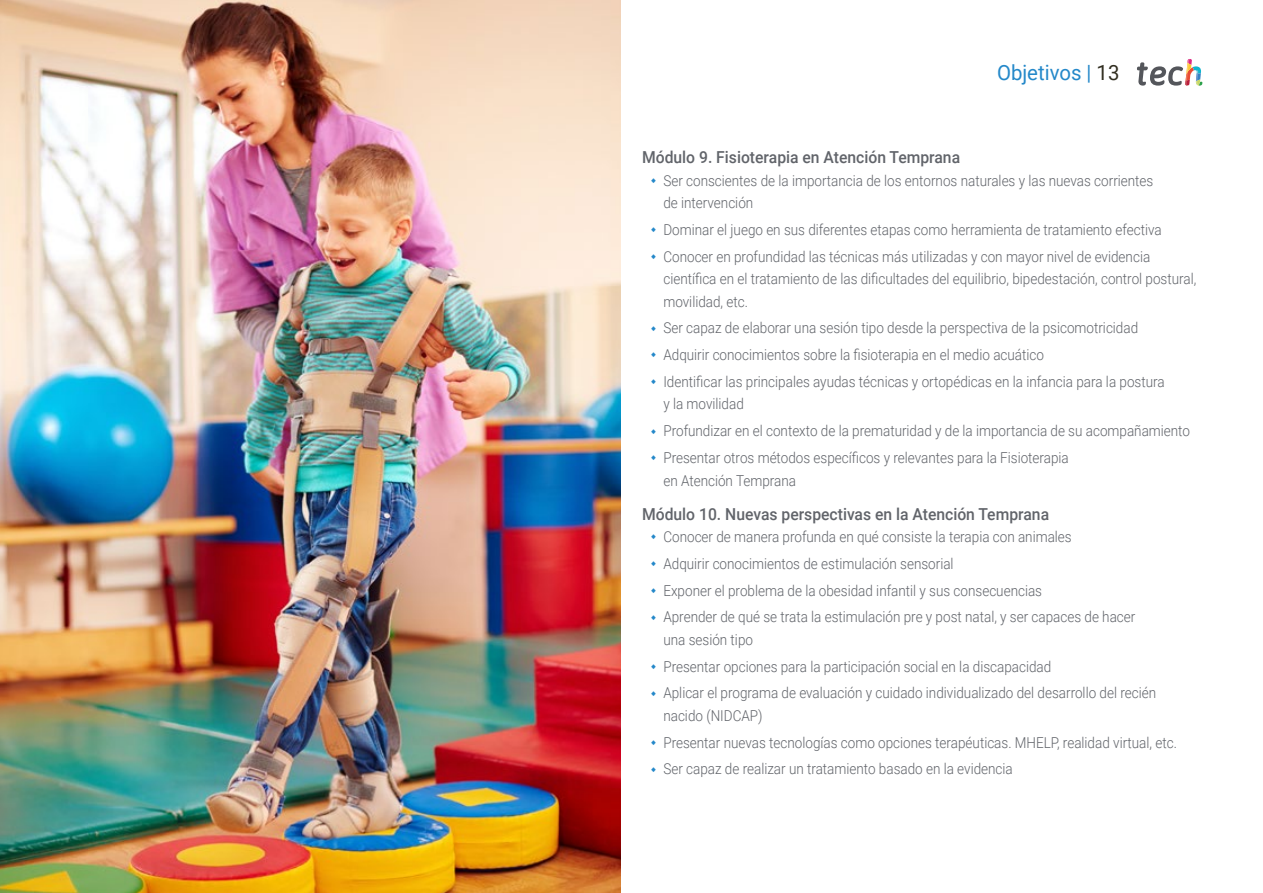
<style>
.page{position:relative;width:1263px;height:893px;background:#fff}
.page>*{position:absolute;margin:0;border:0;box-sizing:border-box;transform-origin:0 0}
.t1{font:21px "Roboto";color:#2488c9}
.t2{font:500 16.5px "Roboto";color:#61646a;scale:.95 1}
.t3{font:300 15px/26.7px "Roboto";color:#61646a;scale:.9 1}
.s1{color:#312e20}
</style>
<div class="page">
<svg style="left:1137px;top:59px;width:65px;height:27px"></svg>
<img style="left:0;top:0;width:621px;height:893px">
<h1 class="t1" style="left:997px;top:57px;width:124px">Objetivos | <span class="s1">13</span></h1>
<p class="t2" style="left:642px;top:146px;width:336px">Módulo 9. Fisioterapia en Atención Temprana</p>
<p class="t3" style="left:663px;top:169px;width:546px;line-height:22.5px">Ser conscientes de la importancia de los entornos naturales y las nuevas corrientes de intervención</p>
<p class="t3" style="left:663px;top:216px;width:555px">Dominar el juego en sus diferentes etapas como herramienta de tratamiento efectiva<br>Conocer en profundidad las técnicas más utilizadas y con mayor nivel de evidencia</p>
<p class="t3" style="left:663px;top:267px;width:594px;line-height:22.5px">científica en el tratamiento de las dificultades del equilibrio, bipedestación, control postural, movilidad, etc.</p>
<p class="t3" style="left:663px;top:314px;width:558px">Ser capaz de elaborar una sesión tipo desde la perspectiva de la psicomotricidad<br>Adquirir conocimientos sobre la fisioterapia en el medio acuático<br>Identificar las principales ayudas técnicas y ortopédicas en la infancia para la postura</p>
<p class="t3" style="left:663px;top:390px;width:587px">y la movilidad<br>Profundizar en el contexto de la prematuridad y de la importancia de su acompañamiento<br>Presentar otros métodos específicos y relevantes para la Fisioterapia</p>
<p class="t3" style="left:663px;top:466px;width:149px">en Atención Temprana</p>
<p class="t2" style="left:642px;top:502px;width:430px">Módulo 10. Nuevas perspectivas en la Atención Temprana</p>
<p class="t3" style="left:663px;top:523px;width:526px">Conocer de manera profunda en qué consiste la terapia con animales<br>Adquirir conocimientos de estimulación sensorial<br>Exponer el problema de la obesidad infantil y sus consecuencias<br>Aprender de qué se trata la estimulación pre y post natal, y ser capaces de hacer</p>
<p class="t3" style="left:663px;top:626px;width:549px">una sesión tipo<br>Presentar opciones para la participación social en la discapacidad<br>Aplicar el programa de evaluación y cuidado individualizado del desarrollo del recién</p>
<p class="t3" style="left:663px;top:702px;width:572px">nacido (NIDCAP)<br>Presentar nuevas tecnologías como opciones terapéuticas. MHELP, realidad virtual, etc.<br>Ser capaz de realizar un tratamiento basado en la evidencia</p>
</div>
